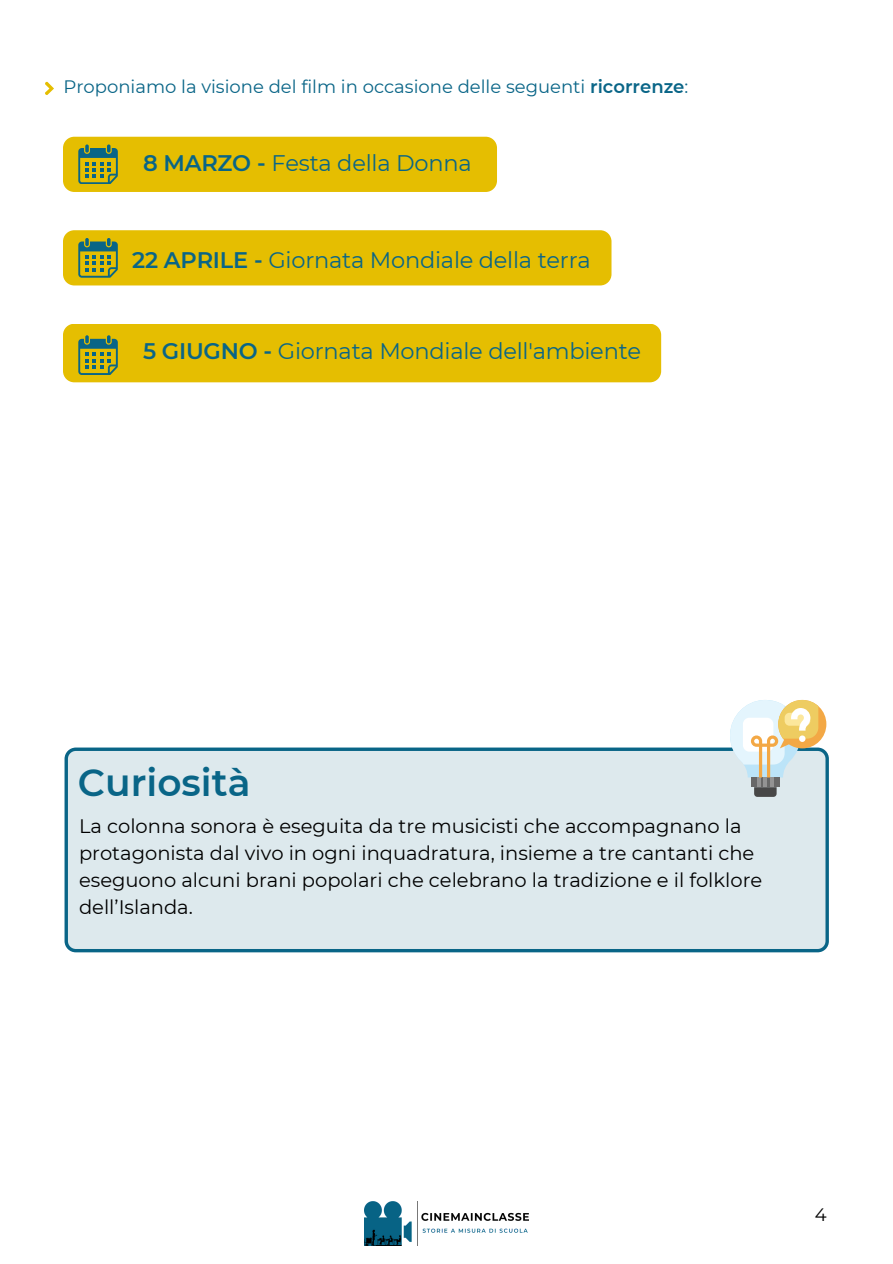
<style>
.page{position:relative;width:893px;height:1264px;background:#fff}
.page>*{position:absolute;margin:0;border:0;box-sizing:border-box;transform-origin:0 0}
.t1{font:600 37.5px "Montserrat";color:#096587}
.t2{font:22.5px "Montserrat";letter-spacing:-.01em;color:#096587}
.t3{font:19.5px/27px "Montserrat";color:#000}
.t4{font:18px "Montserrat";color:#096587}
.t5{font:18px "Montserrat";color:#000}
.s1{font-weight:600}
</style>
<div class="page">
<img style="left:364px;top:1201px;width:165px;height:44px">
<div style="left:65px;top:747px;width:763px;height:205px;background:#dde9ed"></div>
<svg style="left:729px;top:699px;width:97px;height:98px"></svg>
<svg style="left:45px;top:81px;width:9px;height:14px"></svg>
<div style="left:63px;top:137px;width:434px;height:55px;background:#e5be01;border-radius:11px"></div>
<svg style="left:78px;top:144px;width:40px;height:40px"></svg>
<div style="left:63px;top:230px;width:548px;height:55px;background:#e5be01;border-radius:11px"></div>
<svg style="left:78px;top:238px;width:40px;height:39px"></svg>
<div style="left:63px;top:324px;width:598px;height:58px;background:#e5be01;border-radius:11px"></div>
<svg style="left:78px;top:335px;width:40px;height:40px"></svg>
<p class="t4" style="left:63px;top:75px;width:626px">Proponiamo la visione del film in occasione delle seguenti <span class="s1">ricorrenze</span>:</p>
<p class="t2" style="left:143px;top:150px;width:330px"><span class="s1">8 MARZO -</span> Festa della Donna</p>
<p class="t2" style="left:132px;top:246px;width:460px"><span class="s1">22 APRILE -</span> Giornata Mondiale della terra</p>
<p class="t2" style="left:143px;top:337px;width:499px"><span class="s1">5 GIUGNO -</span> Giornata Mondiale dell'ambiente</p>
<p class="t1" style="left:78px;top:759px;width:174px">Curiosità</p>
<p class="t3" style="left:79px;top:812px;width:684px">La colonna sonora è eseguita da tre musicisti che accompagnano la protagonista dal vivo in ogni inquadratura, insieme a tre cantanti che eseguono alcuni brani popolari che celebrano la tradizione e il folklore dell’Islanda.</p>
<p class="t5" style="left:814px;top:1203px;width:13px">4</p>
</div>
